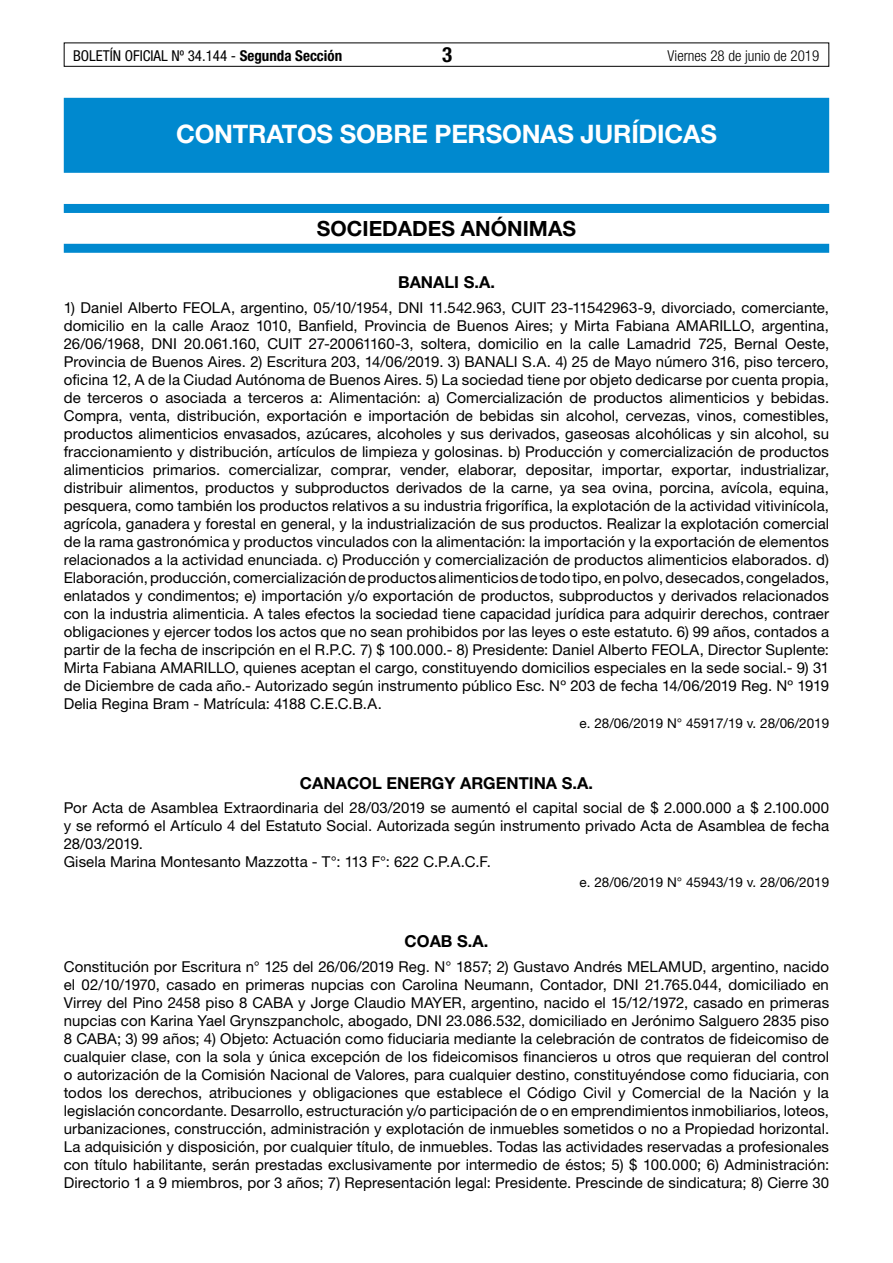
<style>
.page{position:relative;width:893px;height:1263px;background:#fff}
.page>*{position:absolute;margin:0;border:0;box-sizing:border-box;transform-origin:0 0}
.t1{font:700 25.5px "Helvetica Neue LT Std";letter-spacing:-.01em;color:#fff}
.t2{font:700 21px "Helvetica Neue LT Std";color:#000}
.t3{font:700 condensed 21px "Helvetica Neue LT Std";color:#000}
.t4{font:700 16.5px "Helvetica Neue LT Std";color:#000}
.t5{font:15px/18px "Helvetica Neue LT Std";letter-spacing:.005em;color:#000;text-align:justify}
.t6{font:condensed 15px "Helvetica Neue LT Std";color:#000}
.t7{font:300 condensed 15px "Helvetica Neue LT Std";color:#000}
.t8{font:13.5px "Helvetica Neue LT Std";color:#000}
.s1{font-weight:700}
</style>
<div class="page">
<div style="left:64px;top:43px;width:765px;height:24px;border:1px solid #000"></div>
<div style="left:64px;top:98px;width:765px;height:75px;background:#0089cf"></div>
<div style="left:64px;top:204px;width:765px;height:9px;background:#0089cf"></div>
<div style="left:64px;top:244px;width:765px;height:9px;background:#0089cf"></div>
<p class="t6" style="left:73px;top:47px;width:271px">BOLETÍN OFICIAL Nº 34.144 - <span class="s1">Segunda Sección</span></p>
<h2 class="t3" style="left:442px;top:42px;width:12px">3</h2>
<p class="t7" style="left:668px;top:47px;width:153px">Viernes 28 de junio de 2019</p>
<h1 class="t1" style="left:176px;top:118px;width:542px">CONTRATOS SOBRE PERSONAS JURÍDICAS</h1>
<h2 class="t2" style="left:317px;top:216px;width:261px">SOCIEDADES ANÓNIMAS</h2>
<p class="t4" style="left:398px;top:272px;width:98px">BANALI S.A.</p>
<p class="t5" style="left:64px;top:298px;width:767px">1) Daniel Alberto FEOLA, argentino, 05/10/1954, DNI 11.542.963, CUIT 23-11542963-9, divorciado, comerciante, domicilio en la calle Araoz 1010, Banfield, Provincia de Buenos Aires; y Mirta Fabiana AMARILLO, argentina, 26/06/1968, DNI 20.061.160, CUIT 27-20061160-3, soltera, domicilio en la calle Lamadrid 725, Bernal Oeste, Provincia de Buenos Aires. 2) Escritura 203, 14/06/2019. 3) BANALI S.A. 4) 25 de Mayo número 316, piso tercero, oficina 12, A de la Ciudad Autónoma de Buenos Aires. 5) La sociedad tiene por objeto dedicarse por cuenta propia, de terceros o asociada a terceros a: Alimentación: a) Comercialización de productos alimenticios y bebidas.<br>Compra, venta, distribución, exportación e importación de bebidas sin alcohol, cervezas, vinos, comestibles, productos alimenticios envasados, azúcares, alcoholes y sus derivados, gaseosas alcohólicas y sin alcohol, su fraccionamiento y distribución, artículos de limpieza y golosinas. b) Producción y comercialización de productos alimenticios primarios. comercializar, comprar, vender, elaborar, depositar, importar, exportar, industrializar, distribuir alimentos, productos y subproductos derivados de la carne, ya sea ovina, porcina, avícola, equina, pesquera, como también los productos relativos a su industria frigorífica, la explotación de la actividad vitivinícola, agrícola, ganadera y forestal en general, y la industrialización de sus productos. Realizar la explotación comercial de la rama gastronómica y productos vinculados con la alimentación: la importación y la exportación de elementos relacionados a la actividad enunciada. c) Producción y comercialización de productos alimenticios elaborados. d)<br>Elaboración, producción, comercialización de productos alimenticios de todo tipo, en polvo, desecados, congelados, enlatados y condimentos; e) importación y/o exportación de productos, subproductos y derivados relacionados con la industria alimenticia. A tales efectos la sociedad tiene capacidad jurídica para adquirir derechos, contraer obligaciones y ejercer todos los actos que no sean prohibidos por las leyes o este estatuto. 6) 99 años, contados a partir de la fecha de inscripción en el R.P.C. 7) $ 100.000.- 8) Presidente: Daniel Alberto FEOLA, Director Suplente:<br>Mirta Fabiana AMARILLO, quienes aceptan el cargo, constituyendo domicilios especiales en la sede social.- 9) 31 de Diciembre de cada año.- Autorizado según instrumento público Esc. Nº 203 de fecha 14/06/2019 Reg. Nº 1919<br>Delia Regina Bram - Matrícula: 4188 C.E.C.B.A.</p>
<p class="t8" style="left:580px;top:715px;width:251px">e. 28/06/2019 N° 45917/19 v. 28/06/2019</p>
<p class="t4" style="left:300px;top:773px;width:295px">CANACOL ENERGY ARGENTINA S.A.</p>
<p class="t5" style="left:64px;top:799px;width:767px;text-align:left">Por Acta de Asamblea Extraordinaria del 28/03/2019 se aumentó el capital social de $ 2.000.000 a $ 2.100.000 y se reformó el Artículo 4 del Estatuto Social. Autorizada según instrumento privado Acta de Asamblea de fecha 28/03/2019.<br>Gisela Marina Montesanto Mazzotta - T°: 113 F°: 622 C.P.A.C.F.</p>
<p class="t8" style="left:580px;top:874px;width:251px">e. 28/06/2019 N° 45943/19 v. 28/06/2019</p>
<p class="t4" style="left:405px;top:931px;width:85px">COAB S.A.</p>
<p class="t5" style="left:64px;top:957px;width:767px">Constitución por Escritura n° 125 del 26/06/2019 Reg. N° 1857; 2) Gustavo Andrés MELAMUD, argentino, nacido el 02/10/1970, casado en primeras nupcias con Carolina Neumann, Contador, DNI 21.765.044, domiciliado en Virrey del Pino 2458 piso 8 CABA y Jorge Claudio MAYER, argentino, nacido el 15/12/1972, casado en primeras nupcias con Karina Yael Grynszpancholc, abogado, DNI 23.086.532, domiciliado en Jerónimo Salguero 2835 piso 8 CABA; 3) 99 años; 4) Objeto: Actuación como fiduciaria mediante la celebración de contratos de fideicomiso de cualquier clase, con la sola y única excepción de los fideicomisos financieros u otros que requieran del control o autorización de la Comisión Nacional de Valores, para cualquier destino, constituyéndose como fiduciaria, con todos los derechos, atribuciones y obligaciones que establece el Código Civil y Comercial de la Nación y la legislación concordante. Desarrollo, estructuración y/o participación de o en emprendimientos inmobiliarios, loteos, urbanizaciones, construcción, administración y explotación de inmuebles sometidos o no a Propiedad horizontal.<br>La adquisición y disposición, por cualquier título, de inmuebles. Todas las actividades reservadas a profesionales con título habilitante, serán prestadas exclusivamente por intermedio de éstos; 5) $ 100.000; 6) Administración:<br>Directorio 1 a 9 miembros, por 3 años; 7) Representación legal: Presidente. Prescinde de sindicatura; 8) Cierre 30</p>
</div>
